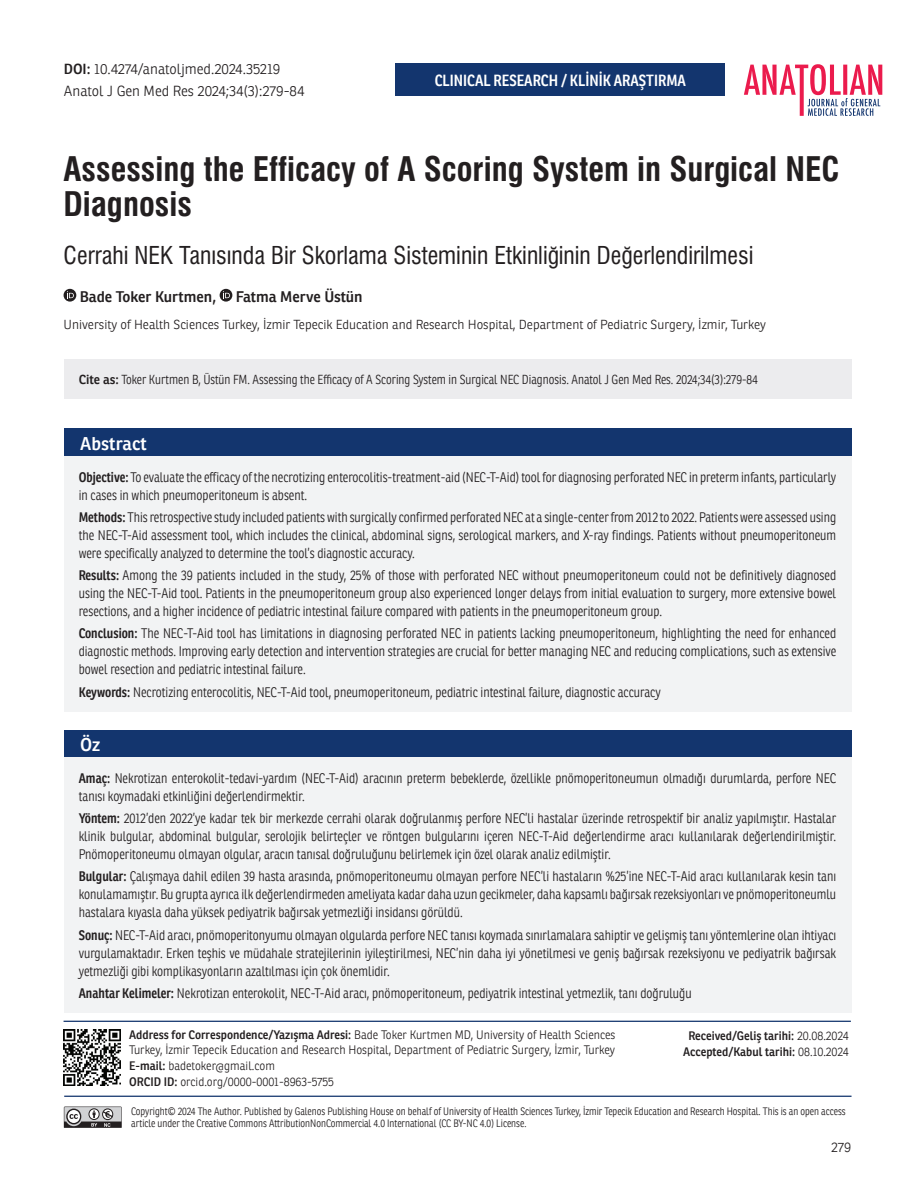
<style>
.page{position:relative;width:915px;height:1191px;background:#fff}
.page>*{position:absolute;margin:0;border:0;box-sizing:border-box;transform-origin:0 0}
.t1{font:33px/34.5px "Swiss Condensed Bold Tr";color:#231f20}
.t2{font:24px "Swiss Condensed Tr";color:#231f20}
.t3{font:600 18px "Ronnia";color:#fff}
.t4{font:600 15.75px "Ronnia Cond";color:#fff}
.t5{font:600 15px "Ronnia";color:#231f20}
.t6{font:300 14.25px "Ronnia";color:#231f20}
.t7{font:300 13.5px/18px "Ronnia Cond";color:#231f20;text-align:justify}
.t8{font:300 13.5px "Ronnia";color:#231f20}
.t9{font:300 12.75px "Ronnia Cond";color:#231f20}
.t10{font:300 12.75px "Ronnia";color:#231f20}
.t11{font:300 12px/15.8px "Ronnia";color:#231f20;scale:.95 1}
.t12{font:600 12px/15.8px "Ronnia";color:#231f20;text-align:center;scale:.95 1}
.t13{font:300 10.5px/12px "Ronnia Cond";color:#231f20}
.s1{font-weight:600}
.s2{font-family:"Ronnia";font-weight:600}
.s3{font-weight:300}
</style>
<div class="page">
<div style="left:395px;top:64px;width:330px;height:32px;background:#13356e"></div>
<svg style="left:64px;top:1106px;width:58px;height:21px"></svg>
<svg style="left:744px;top:64px;width:138px;height:52px"></svg>
<hr style="left:64px;top:1095px;width:787px;height:1px;background:#13356e">
<hr style="left:64px;top:1020px;width:786px;height:2px;background:#13356e">
<img style="left:64px;top:1029px;width:56px;height:57px">
<div style="left:64px;top:428px;width:786px;height:28px;background:#13356e"></div>
<div style="left:64px;top:729px;width:786px;height:28px;background:#13356e"></div>
<div style="left:64px;top:456px;width:786px;height:255px;background:#f2f3f4"></div>
<div style="left:64px;top:757px;width:786px;height:255px;background:#f2f3f4"></div>
<div style="left:64px;top:289px;width:12px;height:12px;background:#231f20;border-radius:50%"></div>
<svg style="left:67px;top:291px;width:7px;height:7px"></svg>
<svg style="left:219px;top:289px;width:13px;height:12px"></svg>
<svg style="left:223px;top:291px;width:7px;height:7px"></svg>
<div style="left:64px;top:359px;width:786px;height:40px;background:#ececee"></div>
<p class="t6" style="left:64px;top:61px;width:218px"><span class="s1">DOI:</span> 10.4274/anatoljmed.2024.35219</p>
<p class="t6" style="left:64px;top:82px;width:242px">Anatol J Gen Med Res 2024;34(3):279-84</p>
<p class="t4" style="left:434px;top:70px;width:253px">CLINICAL RESEARCH / KLİNİK ARAŞTIRMA</p>
<h1 class="t1" style="left:64px;top:152px;width:777px">Assessing the Efficacy of A Scoring System in Surgical NEC<br>Diagnosis</h1>
<h2 class="t2" style="left:64px;top:241px;width:691px">Cerrahi NEK Tanısında Bir Skorlama Sisteminin Etkinliğinin Değerlendirilmesi</h2>
<p class="t5" style="left:80px;top:287px;width:138px">Bade Toker Kurtmen,</p>
<p class="t5" style="left:236px;top:287px;width:128px">Fatma Merve Üstün</p>
<p class="t10" style="left:64px;top:317px;width:703px">University of Health Sciences Turkey, İzmir Tepecik Education and Research Hospital, Department of Pediatric Surgery, İzmir, Turkey</p>
<p class="t9" style="left:79px;top:372px;width:680px"><span class="s2">Cite as:</span> Toker Kurtmen B, Üstün FM. Assessing the Efficacy of A Scoring System in Surgical NEC Diagnosis. Anatol J Gen Med Res. 2024;34(3):279-84</p>
<h3 class="t3" style="left:80px;top:432px;width:68px">Abstract</h3>
<p class="t7" style="left:79px;top:468px;width:758px"><span class="s1">Objective:</span> To evaluate the efficacy of the necrotizing enterocolitis-treatment-aid (NEC-T-Aid) tool for diagnosing perforated NEC in preterm infants, particularly in cases in which pneumoperitoneum is absent.</p>
<p class="t7" style="left:79px;top:508px;width:758px"><span class="s1">Methods:</span> This retrospective study included patients with surgically confirmed perforated NEC at a single-center from 2012 to 2022. Patients were assessed using the NEC-T-Aid assessment tool, which includes the clinical, abdominal signs, serological markers, and X-ray findings. Patients without pneumoperitoneum were specifically analyzed to determine the tool’s diagnostic accuracy.</p>
<p class="t7" style="left:79px;top:566px;width:758px"><span class="s1">Results:</span> Among the 39 patients included in the study, 25% of those with perforated NEC without pneumoperitoneum could not be definitively diagnosed using the NEC-T-Aid tool. Patients in the pneumoperitoneum group also experienced longer delays from initial evaluation to surgery, more extensive bowel resections, and a higher incidence of pediatric intestinal failure compared with patients in the pneumoperitoneum group.</p>
<p class="t7" style="left:79px;top:625px;width:758px"><span class="s1">Conclusion:</span> The NEC-T-Aid tool has limitations in diagnosing perforated NEC in patients lacking pneumoperitoneum, highlighting the need for enhanced diagnostic methods. Improving early detection and intervention strategies are crucial for better managing NEC and reducing complications, such as extensive bowel resection and pediatric intestinal failure.</p>
<p class="t7" style="left:79px;top:683px;width:583px"><span class="s1">Keywords:</span> Necrotizing enterocolitis, NEC-T-Aid tool, pneumoperitoneum, pediatric intestinal failure, diagnostic accuracy</p>
<h3 class="t3" style="left:80px;top:733px;width:21px">Öz</h3>
<p class="t7" style="left:79px;top:769px;width:758px"><span class="s1">Amaç:</span> Nekrotizan enterokolit-tedavi-yardım (NEC-T-Aid) aracının preterm bebeklerde, özellikle pnömoperitoneumun olmadığı durumlarda, perfore NEC tanısı koymadaki etkinliğini değerlendirmektir.</p>
<p class="t7" style="left:79px;top:809px;width:758px"><span class="s1">Yöntem:</span> 2012’den 2022’ye kadar tek bir merkezde cerrahi olarak doğrulanmış perfore NEC’li hastalar üzerinde retrospektif bir analiz yapılmıştır. Hastalar klinik bulgular, abdominal bulgular, serolojik belirteçler ve röntgen bulgularını içeren NEC-T-Aid değerlendirme aracı kullanılarak değerlendirilmiştir.<br>Pnömoperitoneumu olmayan olgular, aracın tanısal doğruluğunu belirlemek için özel olarak analiz edilmiştir.</p>
<p class="t7" style="left:79px;top:867px;width:758px"><span class="s1">Bulgular:</span> Çalışmaya dahil edilen 39 hasta arasında, pnömoperitoneumu olmayan perfore NEC’li hastaların %25’ine NEC-T-Aid aracı kullanılarak kesin tanı konulamamıştır. Bu grupta ayrıca ilk değerlendirmeden ameliyata kadar daha uzun gecikmeler, daha kapsamlı bağırsak rezeksiyonları ve pnömoperitoneumlu hastalara kıyasla daha yüksek pediyatrik bağırsak yetmezliği insidansı görüldü.</p>
<p class="t7" style="left:79px;top:926px;width:758px"><span class="s1">Sonuç:</span> NEC-T-Aid aracı, pnömoperitonyumu olmayan olgularda perfore NEC tanısı koymada sınırlamalara sahiptir ve gelişmiş tanı yöntemlerine olan ihtiyacı vurgulamaktadır. Erken teşhis ve müdahale stratejilerinin iyileştirilmesi, NEC’nin daha iyi yönetilmesi ve geniş bağırsak rezeksiyonu ve pediyatrik bağırsak yetmezliği gibi komplikasyonların azaltılması için çok önemlidir.</p>
<p class="t7" style="left:79px;top:984px;width:614px"><span class="s1">Anahtar Kelimeler:</span> Nekrotizan enterokolit, NEC-T-Aid aracı, pnömoperitoneum, pediyatrik intestinal yetmezlik, tanı doğruluğu</p>
<p class="t11" style="left:129px;top:1026px;width:513px"><span class="s1">Address for Correspondence/Yazışma Adresi:</span> Bade Toker Kurtmen MD, University of Health Sciences Turkey, İzmir Tepecik Education and Research Hospital, Department of Pediatric Surgery, İzmir, Turkey <span class="s1">E-mail:</span> badetoker@gmail.com<br><span class="s1">ORCID ID:</span> orcid.org/0000-0001-8963-5755</p>
<p class="t12" style="left:683px;top:1028px;width:175px">Received/Geliş tarihi: <span class="s3">20.08.2024<br></span>Accepted/Kabul tarihi: <span class="s3">08.10.2024</span></p>
<p class="t13" style="left:131px;top:1105px;width:715px">Copyright© 2024 The Author. Published by Galenos Publishing House on behalf of University of Health Sciences Turkey, İzmir Tepecik Education and Research Hospital. This is an open access article under the Creative Commons AttributionNonCommercial 4.0 International (CC BY-NC 4.0) License.</p>
<p class="t8" style="left:830px;top:1139px;width:22px">279</p>
</div>
